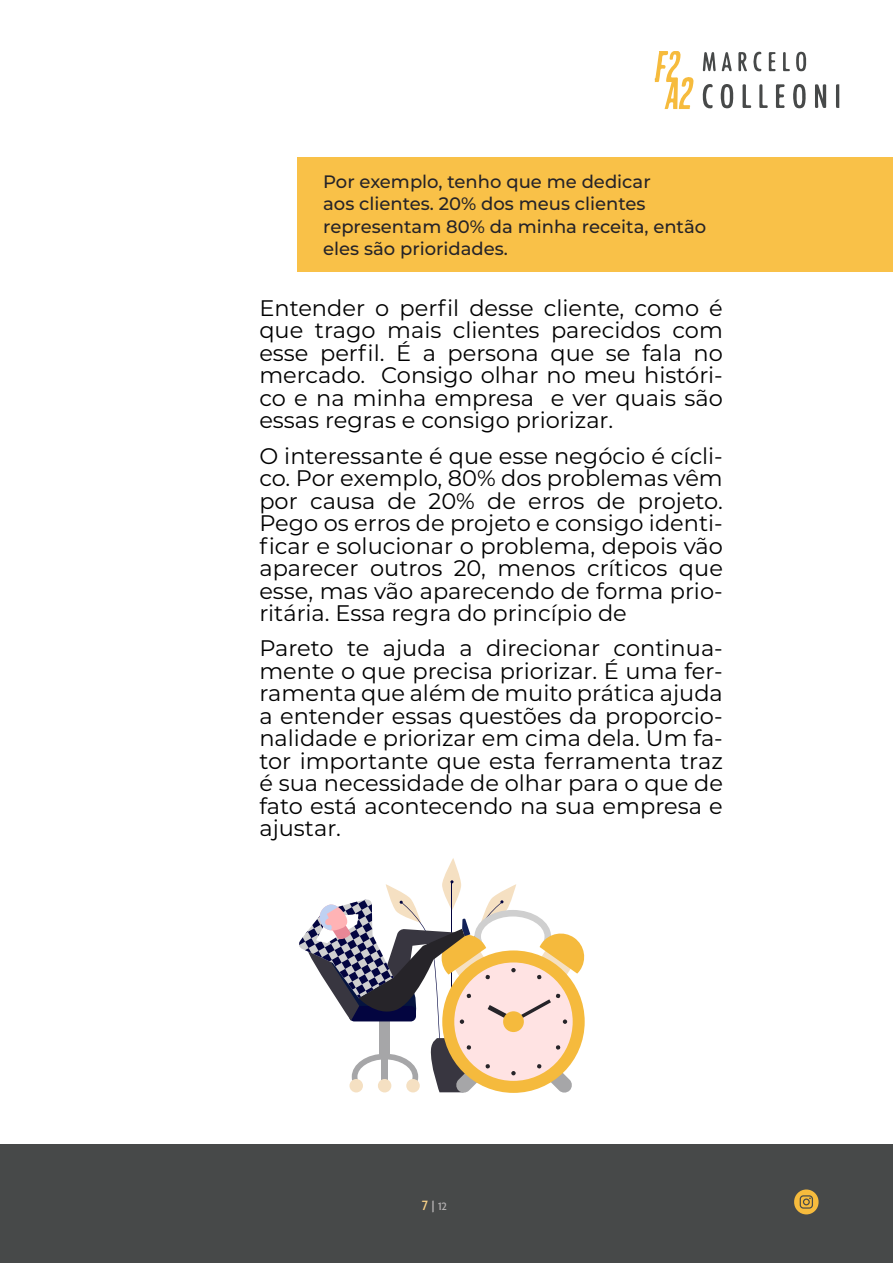
<style>
.page{position:relative;width:893px;height:1263px;background:#fff}
.page>*{position:absolute;margin:0;border:0;box-sizing:border-box;transform-origin:0 0}
.Bullets_paragrafo{font:22.5px/22.5px "Montserrat";color:#000;text-align:justify}
.BOX_DIR{font:500 18px/22.5px "Montserrat";color:#252328}
.t1{font:500 12px "Serenity";color:#b3b0b1}
.s1{font-size:15px;color:#fad388}
.s2{font-size:15px}
</style>
<div class="page">
<div style="left:298px;top:157px;width:595px;height:115px;background:#f9c148"></div>
<svg style="left:299px;top:858px;width:286px;height:235px"></svg>
<div style="left:0;top:1144px;width:893px;height:119px;background:#474949"></div>
<svg style="left:836px;top:84px;width:3px;height:24px"></svg>
<svg style="left:655px;top:51px;width:38px;height:58px"></svg>
<svg style="left:815px;top:84px;width:11px;height:24px"></svg>
<svg style="left:720px;top:84px;width:13px;height:24px"></svg>
<svg style="left:793px;top:84px;width:13px;height:24px"></svg>
<svg style="left:776px;top:84px;width:9px;height:24px"></svg>
<svg style="left:796px;top:52px;width:10px;height:19px"></svg>
<svg style="left:703px;top:84px;width:10px;height:25px"></svg>
<svg style="left:738px;top:52px;width:9px;height:19px"></svg>
<svg style="left:743px;top:84px;width:8px;height:24px"></svg>
<svg style="left:703px;top:52px;width:29px;height:19px"></svg>
<svg style="left:759px;top:84px;width:9px;height:24px"></svg>
<svg style="left:769px;top:52px;width:7px;height:19px"></svg>
<svg style="left:753px;top:51px;width:8px;height:21px"></svg>
<svg style="left:783px;top:52px;width:7px;height:19px"></svg>
<svg style="left:794px;top:1189px;width:25px;height:25px"></svg>
<p class="BOX_DIR" style="left:323px;top:169px;width:385px">Por exemplo, tenho que me dedicar<br>aos clientes. 20% dos meus clientes representam 80% da minha receita, então eles são prioridades.</p>
<p class="Bullets_paragrafo" style="left:259px;top:296px;width:465px">Entender o perfil desse cliente, como é que trago mais clientes parecidos com esse perfil. É a persona que se fala no mercado. Consigo olhar no meu históri&shy;co e na minha empresa e ver quais são essas regras e consigo priorizar.</p>
<p class="Bullets_paragrafo" style="left:259px;top:444px;width:465px">O interessante é que esse negócio é cícli&shy;co. Por exemplo, 80% dos problemas vêm por causa de 20% de erros de projeto.<br>Pego os erros de projeto e consigo identi&shy;ficar e solucionar o problema, depois vão aparecer outros 20, menos críticos que esse, mas vão aparecendo de forma prio&shy;ritária. Essa regra do princípio de</p>
<p class="Bullets_paragrafo" style="left:259px;top:636px;width:465px">Pareto te ajuda a direcionar continua&shy;mente o que precisa priorizar. É uma fer&shy;ramenta que além de muito prática ajuda a entender essas questões da proporcio&shy;nalidade e priorizar em cima dela. Um fa&shy;tor importante que esta ferramenta traz é sua necessidade de olhar para o que de fato está acontecendo na sua empresa e ajustar.</p>
<p class="t1" style="left:422px;top:1200px;width:27px"><span class="s1">7</span><span class="s2">|</span> 12</p>
</div>
